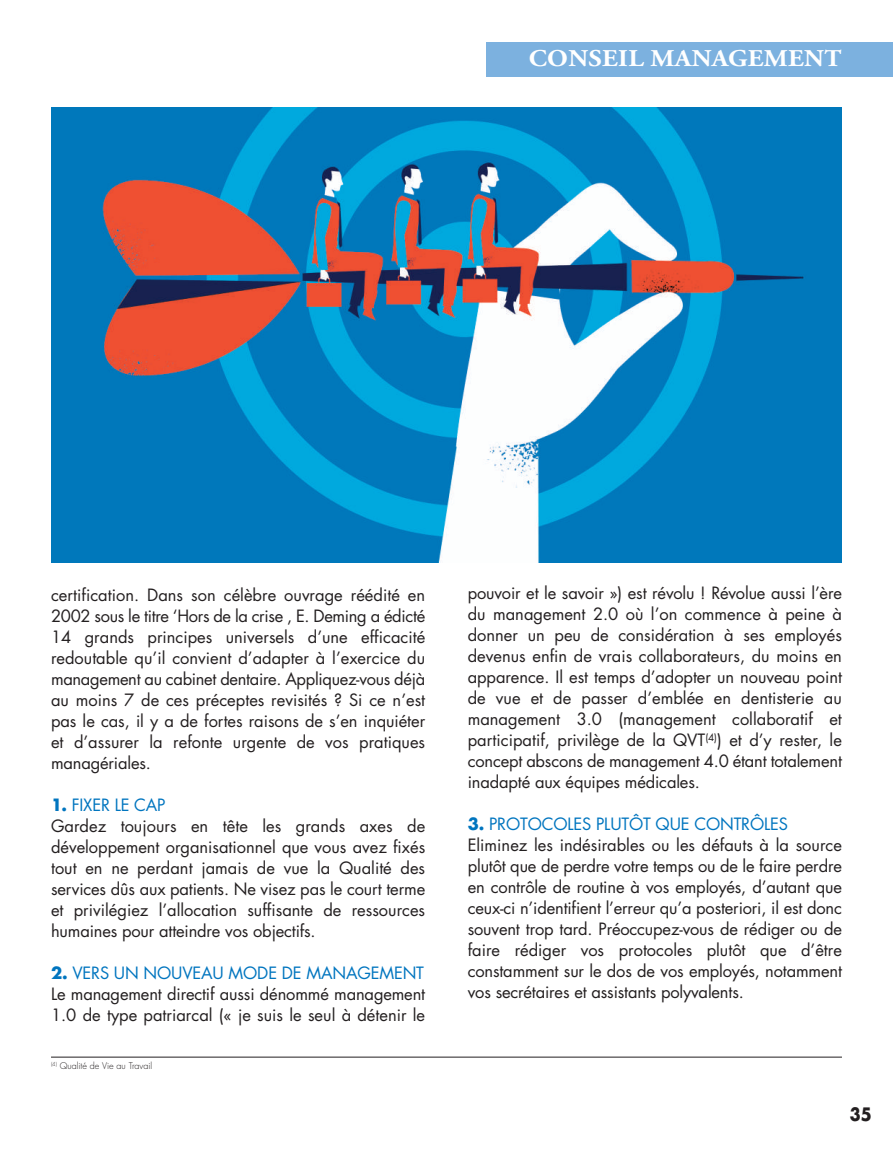
<style>
.page{position:relative;width:893px;height:1149px;background:#fff}
.page>*{position:absolute;margin:0;border:0;box-sizing:border-box;transform-origin:0 0}
.t1{font:700 24px "Adobe Garamond Pro";letter-spacing:.015em;color:#fff;scale:1.1 1}
.t2{font:700 18px "Futura";color:#231f20;scale:.9 1}
.t3{font:16.5px/21px "Futura";letter-spacing:-.01em;color:#231f20;text-align:justify}
.t4{font:300 9px "Futura";color:#231f20}
.s1{font-weight:700;color:#0075bf}
.s2{color:#0075bf}
</style>
<div class="page">
<div style="left:486px;top:43px;width:407px;height:34px;background:#7cb1df"></div>
<hr style="left:51px;top:1056px;width:791px;height:1px;background:#231f20">
<img style="left:51px;top:107px;width:791px;height:455px">
<h1 class="t1" style="left:529px;top:49px;width:285px">CONSEIL MANAGEMENT</h1>
<p class="t3" style="left:51px;top:585px;width:376px">certification. Dans son célèbre ouvrage réédité en 2002 sous le titre ‘Hors de la crise , E. Deming a édicté 14 grands principes universels d’une efficacité redoutable qu’il convient d’adapter à l’exercice du management au cabinet dentaire. Appliquez-vous déjà au moins 7 de ces préceptes revisités ? Si ce n’est pas le cas, il y a de fortes raisons de s’en inquiéter et d’assurer la refonte urgente de vos pratiques managériales.</p>
<p class="t3" style="left:51px;top:795px;width:376px;text-align:left"><span class="s1">1.</span> <span class="s2">FIXER LE CAP<br></span>Gardez toujours en tête les grands axes de développement organisationnel que vous avez fixés tout en ne perdant jamais de vue la Qualité des services dûs aux patients. Ne visez pas le court terme et privilégiez l’allocation suffisante de ressources humaines pour atteindre vos objectifs.</p>
<p class="t3" style="left:51px;top:963px;width:376px"><span class="s1">2.</span> <span class="s2">VERS UN NOUVEAU MODE DE MANAGEMENT </span>Le management directif aussi dénommé management 1.0 de type patriarcal (« je suis le seul à détenir le</p>
<p class="t4" style="left:51px;top:1061px;width:103px"><sup>(4)</sup> Qualité de Vie au Travail</p>
<p class="t3" style="left:468px;top:583px;width:376px">pouvoir et le savoir ») est révolu ! Révolue aussi l’ère du management 2.0 où l’on commence à peine à donner un peu de considération à ses employés devenus enfin de vrais collaborateurs, du moins en apparence. Il est temps d’adopter un nouveau point de vue et de passer d’emblée en dentisterie au management 3.0 (management collaboratif et participatif, privilège de la QVT<sup>(4)</sup>) et d’y rester, le concept abscons de management 4.0 étant totalement inadapté aux équipes médicales.</p>
<p class="t3" style="left:468px;top:814px;width:376px;text-align:left"><span class="s1">3.</span> <span class="s2">PROTOCOLES PLUTÔT QUE CONTRÔLES </span>Eliminez les indésirables ou les défauts à la source plutôt que de perdre votre temps ou de le faire perdre en contrôle de routine à vos employés, d’autant que ceux-ci n’identifient l’erreur qu’a posteriori, il est donc souvent trop tard. Préoccupez-vous de rédiger ou de faire rédiger vos protocoles plutôt que d’être constamment sur le dos de vos employés, notamment vos secrétaires et assistants polyvalents.</p>
<p class="t2" style="left:850px;top:1101px;width:26px">35</p>
</div>
